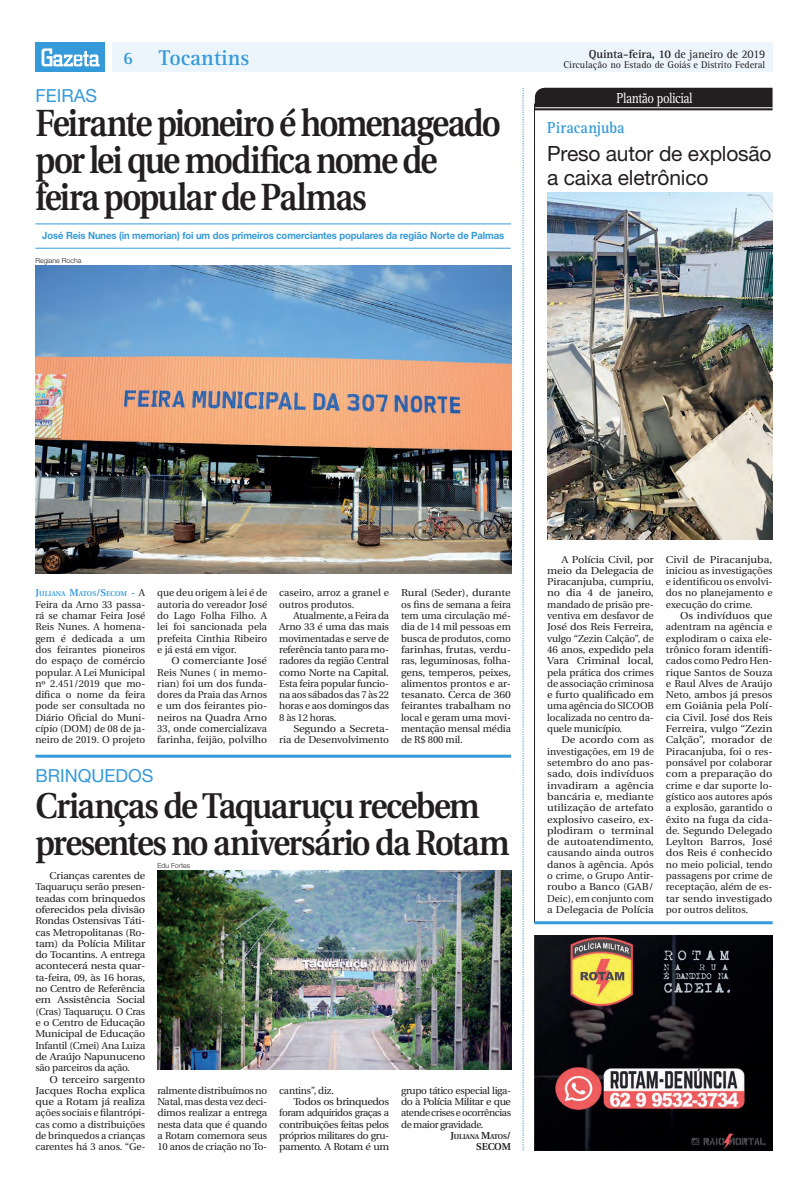
<style>
.page{position:relative;width:808px;height:1191px;background:#fff}
.page>*{position:absolute;margin:0;border:0;box-sizing:border-box;transform-origin:0 0}
.Manchete{font:600 37.8px/37px "Utopia";letter-spacing:-.055em;color:#231f20;scale:.87 1}
.Manchete-2{font:600 35.7px/37.1px "Utopia";letter-spacing:-.045em;color:#231f20;scale:.91 1}
.t1{font:700 22px "Rotis Serif";color:#349ada}
.Tit_Colunas{font:21px/24px "Helvetica Neue";letter-spacing:-.01em;color:#231f20}
.Retranca{font:18px "Helvetica Neue";color:#349ada}
.t2{font:700 18px "Rotis Serif";color:#349ada}
.Manchete-3{font:700 16.5px "Rotis Serif";letter-spacing:.005em;color:#349ada;scale:.91 1}
.t3{font:15px "Rotis Serif";letter-spacing:-.04em;color:#fff;scale:.85 1}
.t4{font:700 12px "Rotis Serif";letter-spacing:-.01em;color:#231f20}
.TExto_Corrido{font:10px/11.3px "Utopia";letter-spacing:-.01em;color:#231f20;text-align:justify;scale:1.1 1}
.TExto_Corrido-2{font:10px/11.3px "Utopia";letter-spacing:-.01em;color:#231f20;text-align:justify}
.Repórter{font:10px/11.3px "Utopia";color:#231f20;text-align:justify}
.TExto_Corrido-3{font:10px/11.3px "Utopia";letter-spacing:-.01em;color:#231f20;text-align:justify;scale:1.05 1}
.TExto_Corrido-4{font:10px/11.3px "Utopia";letter-spacing:-.01em;color:#231f20;text-align:justify;scale:1.08 1}
.TExto_Corrido-5{font:10px/11.3px "Utopia";letter-spacing:-.01em;color:#231f20;text-align:justify;scale:1.09 1}
.Olho{font:700 10px "Helvetica Neue";letter-spacing:-.01em;color:#349ada;scale:.95 1}
.t5{font:10px "Rotis Serif";color:#231f20}
.TExto_Corrido-6{font:600 10px "Utopia";color:#231f20}
.Crédito_Fotógrafo{font:300 7px "Helvetica Neue";color:#231f20}
.Repórter-2{font:600 7px "Utopia";color:#349ada}
.TExto_Corrido-7{font:600 7px "Utopia";letter-spacing:-.03em;color:#231f20}
.s1{font-weight:400}
.s2{font-size:10px}
.s3{font-weight:400;font-size:10px;color:#231f20}
</style>
<div class="page">
<div style="left:112px;top:43px;width:660px;height:29px;background:#ebf5fb"></div>
<div style="left:35px;top:43px;width:70px;height:29px;background:#349ada"></div>
<svg style="left:42px;top:48px;width:58px;height:18px"></svg>
<svg style="left:523px;top:88px;width:1px;height:1062px"></svg>
<hr style="left:534px;top:104px;width:1px;height:818px;background:#231f20">
<div style="left:535px;top:88px;width:237px;height:22px;background:#231f20"></div>
<hr style="left:535px;top:107px;width:237px;height:1px;background:#fff">
<hr style="left:534px;top:921px;width:239px;height:3px;background:#349ada">
<img style="left:535px;top:935px;width:238px;height:215px">
<hr style="left:35px;top:223px;width:476px;height:1px;background:#349ada">
<hr style="left:35px;top:248px;width:476px;height:1px;background:#349ada">
<img style="left:35px;top:266px;width:476px;height:307px">
<hr style="left:35px;top:754px;width:476px;height:3px;background:#349ada">
<img style="left:547px;top:193px;width:225px;height:347px">
<img style="left:157px;top:870px;width:354px;height:199px">
<p class="t4" style="left:589px;top:47px;width:178px">Quinta-feira, 10 <span class="s1">de janeiro de 2019</span></p>
<p class="t2" style="left:123px;top:48px;width:12px">6</p>
<p class="t1" style="left:159px;top:45px;width:92px">Tocantins</p>
<p class="t5" style="left:563px;top:59px;width:203px">Circulação no Estado de Goiás e Distrito Federal</p>
<p class="Retranca" style="left:36px;top:85px;width:63px">FEIRAS</p>
<p class="t3" style="left:616px;top:90px;width:91px">Plantão policial</p>
<p class="Manchete" style="left:36px;top:105px;width:536px">Feirante pioneiro é homenageado por lei que modifica nome de feira popular de Palmas</p>
<p class="Manchete-3" style="left:547px;top:118px;width:87px">Piracanjuba</p>
<p class="Tit_Colunas" style="left:547px;top:141px;width:226px">Preso autor de explosão a caixa eletrônico</p>
<p class="Olho" style="left:42px;top:229px;width:488px">José Reis Nunes (in memorian) foi um dos primeiros comerciantes populares da região Norte de Palmas</p>
<p class="Crédito_Fotógrafo" style="left:35px;top:256px;width:48px">Regiane Rocha</p>
<p class="Repórter-2" style="left:35px;top:590px;width:111px"><span class="s2">J</span>ULIANA <span class="s2">M</span>ATOS<span class="s2">/S</span>ECOM <span class="s2">-</span> <span class="s3">A</span></p>
<p class="Repórter" style="left:35px;top:599px;width:111px">Feira da Arno 33 passa&shy;rá se chamar Feira José Reis Nunes. A homena&shy;gem é dedicada a um dos feirantes pioneiros do espaço de comércio popular. A Lei Municipal nº 2.451/2019 que mo&shy;difica o nome da feira pode ser consultada no Diário Oficial do Muni&shy;cípio (DOM) de 08 de ja&shy;neiro de 2019. O projeto</p>
<p class="Repórter" style="left:157px;top:587px;width:111px">que deu origem à lei é de autoria do vereador José do Lago Folha Filho. A lei foi sancionada pela prefeita Cinthia Ribeiro e já está em vigor.</p>
<p class="TExto_Corrido-4" style="left:157px;top:655px;width:103px;text-indent:14px">O comerciante José Reis Nunes ( in memo&shy;rian) foi um dos funda&shy;dores da Praia das Arnos e um dos feirantes pio&shy;neiros na Quadra Arno 33, onde comercializava farinha, feijão, polvilho</p>
<p class="TExto_Corrido-2" style="left:279px;top:587px;width:111px">caseiro, arroz a granel e outros produtos.</p>
<p class="TExto_Corrido-2" style="left:279px;top:610px;width:111px;text-indent:14px">Atualmente, a Feira da Arno 33 é uma das mais movimentadas e serve de referência tanto para mo&shy;radores da região Central como Norte na Capital.<br>Esta feira popular funcio&shy;na aos sábados das 7 às 22 horas e aos domingos das 8 às 12 horas.</p>
<p class="TExto_Corrido" style="left:279px;top:723px;width:101px;text-align:right">Segundo a Secreta&shy;ria de Desenvolvimento</p>
<p class="TExto_Corrido" style="left:401px;top:587px;width:101px">Rural (Seder), durante os fins de semana a feira tem uma circulação mé&shy;dia de 14 mil pessoas em busca de produtos, como farinhas, frutas, verdu&shy;ras, leguminosas, folha&shy;gens, temperos, peixes, alimentos prontos e ar&shy;tesanato. Cerca de 360 feirantes trabalham no local e geram uma movi&shy;mentação mensal média de R$ 800 mil.</p>
<p class="Retranca" style="left:35px;top:765px;width:120px">BRINQUEDOS</p>
<p class="Manchete-2" style="left:35px;top:787px;width:523px">Crianças de Taquaruçu recebem presentes no aniversário da Rotam</p>
<p class="TExto_Corrido-3" style="left:35px;top:870px;width:106px;text-indent:14px">Crianças carentes de Taquaruçu serão presen&shy;teadas com brinquedos oferecidos pela divisão Rondas Ostensivas Táti&shy;cas Metropolitanas (Ro&shy;tam) da Polícia Militar do Tocantins. A entrega acontecerá nesta quar&shy;ta-feira, 09, às 16 horas, no Centro de Referência em Assistência Social (Cras) Taquaruçu. O Cras e o Centro de Educação Municipal de Educação Infantil (Cmei) Ana Luiza de Araújo Napunuceno são parceiros da ação.</p>
<p class="TExto_Corrido" style="left:35px;top:1073px;width:101px;text-indent:14px">O terceiro sargento Jacques Rocha explica que a Rotam já realiza ações sociais e filantrópi&shy;cas como a distribuições de brinquedos a crianças carentes há 3 anos. “Ge-</p>
<p class="TExto_Corrido-2" style="left:157px;top:1085px;width:111px">ralmente distribuímos no Natal, mas desta vez deci&shy;dimos realizar a entrega nesta data que é quando a Rotam comemora seus 10 anos de criação no To-</p>
<p class="TExto_Corrido-2" style="left:279px;top:1085px;width:56px">cantins”, diz.</p>
<p class="Crédito_Fotógrafo" style="left:157px;top:861px;width:34px">Edu Fortes</p>
<p class="TExto_Corrido-5" style="left:279px;top:1096px;width:102px;text-indent:14px">Todos os brinquedos foram adquiridos graças a contribuições feitas pelos próprios militares do gru&shy;pamento. A Rotam é um</p>
<p class="TExto_Corrido-2" style="left:401px;top:1085px;width:111px">grupo tático especial liga&shy;do à Polícia Militar e que atende crises e ocorrências de maior gravidade.</p>
<p class="TExto_Corrido-7" style="left:450px;top:1132px;width:62px"><span class="s2">J</span>ULIANA <span class="s2">M</span>ATOS<span class="s2">/</span></p>
<p class="TExto_Corrido-6" style="left:476px;top:1141px;width:8px">SECO</p>
<p class="TExto_Corrido-6" style="left:502px;top:1141px;width:11px">M</p>
<p class="TExto_Corrido" style="left:547px;top:553px;width:98px;text-indent:14px">A Polícia Civil, por meio da Delegacia de Piracanjuba, cumpriu, no dia 4 de janeiro, mandado de prisão pre&shy;ventiva em desfavor de José dos Reis Ferreira, vulgo “Zezin Calção”, de 46 anos, expedido pela Vara Criminal local, pela prática dos crimes de associação criminosa e furto qualificado em uma agência do SICOOB localizada no centro da&shy;quele município.</p>
<p class="TExto_Corrido" style="left:547px;top:734px;width:98px;text-indent:14px">De acordo com as investigações, em 19 de setembro do ano pas&shy;sado, dois indivíduos invadiram a agência bancária e, mediante utilização de artefato explosivo caseiro, ex&shy;plodiram o terminal de autoatendimento, causando ainda outros danos à agência. Após o crime, o Grupo Antir&shy;roubo a Banco (GAB/ Deic), em conjunto com a Delegacia de Polícia</p>
<p class="TExto_Corrido" style="left:666px;top:553px;width:98px">Civil de Piracanjuba, iniciou as investigações e identificou os envolvi&shy;dos no planejamento e execução do crime.</p>
<p class="TExto_Corrido" style="left:666px;top:610px;width:98px;text-indent:14px">Os indivíduos que adentram na agência e explodiram o caixa ele&shy;trônico foram identifi&shy;cados como Pedro Hen&shy;rique Santos de Souza e Raul Alves de Araújo Neto, ambos já presos em Goiânia pela Polí&shy;cia Civil. José dos Reis Ferreira, vulgo “Zezin Calção”, morador de Piracanjuba, foi o res&shy;ponsável por colaborar com a preparação do crime e dar suporte lo&shy;gístico aos autores após a explosão, garantido o êxito na fuga da cida&shy;de. Segundo Delegado Leylton Barros, José dos Reis é conhecido no meio policial, tendo passagens por crime de receptação, além de es&shy;tar sendo investigado por outros delitos.</p>
</div>
